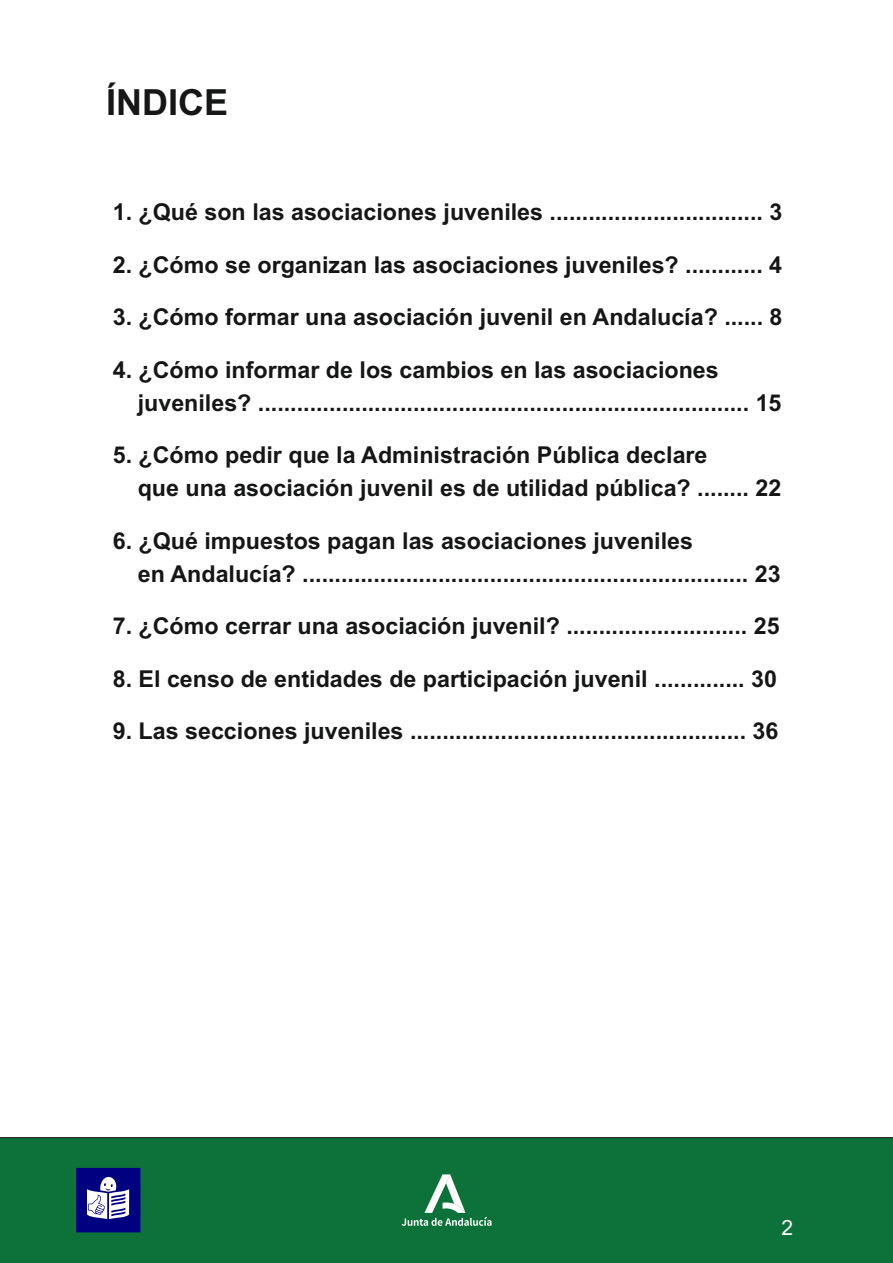
<style>
.page{position:relative;width:893px;height:1263px;background:#fff}
.page>*{position:absolute;margin:0;border:0;box-sizing:border-box;transform-origin:0 0}
.t1{font:700 36px "Arial";color:#151616}
.t2{font:700 23.25px/33px "Arial";color:#151616}
.t3{font:21px "Arial";color:#fff}
</style>
<div class="page">
<div style="left:0;top:1137px;width:893px;height:126px;background:#0d7239"></div>
<svg style="left:402px;top:1174px;width:89px;height:52px;background:#3c8d5f"></svg>
<svg style="left:76px;top:1168px;width:65px;height:64px"></svg>
<h1 class="t1" style="left:106px;top:89px;width:124px">ÍNDICE</h1>
<p class="t2" style="left:113px;top:198px;width:671px">1. ¿Qué son las asociaciones juveniles ................................. 3</p>
<p class="t2" style="left:113px;top:250px;width:671px">2. ¿Cómo se organizan las asociaciones juveniles? ............ 4</p>
<p class="t2" style="left:113px;top:303px;width:671px">3. ¿Cómo formar una asociación juvenil en Andalucía? ...... 8</p>
<p class="t2" style="left:138px;top:355px;width:645px;text-indent:-25px">4. ¿Cómo informar de los cambios en las asociaciones juveniles? ............................................................................ 15</p>
<p class="t2" style="left:138px;top:441px;width:645px;text-indent:-25px">5. ¿Cómo pedir que la Administración Pública declare<br>que una asociación juvenil es de utilidad pública? ........ 22</p>
<p class="t2" style="left:138px;top:526px;width:644px;text-indent:-25px">6. ¿Qué impuestos pagan las asociaciones juveniles<br>en Andalucía? ..................................................................... 23</p>
<p class="t2" style="left:113px;top:612px;width:668px">7. ¿Cómo cerrar una asociación juvenil? ............................ 25</p>
<p class="t2" style="left:113px;top:664px;width:666px">8. El censo de entidades de participación juvenil .............. 30</p>
<p class="t2" style="left:113px;top:717px;width:667px">9. Las secciones juveniles .................................................... 36</p>
<p class="t3" style="left:781px;top:1220px;width:13px">2</p>
</div>
